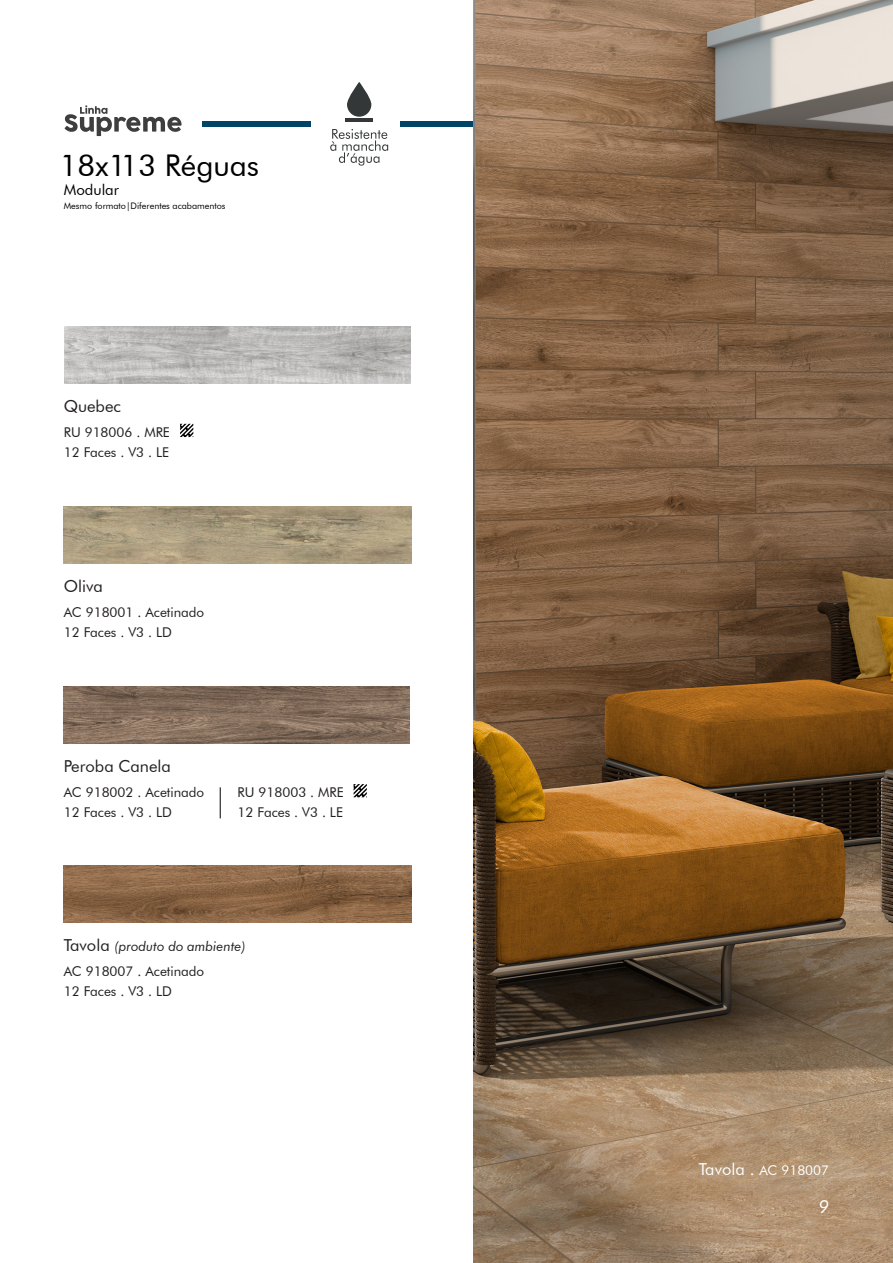
<style>
.page{position:relative;width:893px;height:1263px;background:#fff}
.page>*{position:absolute;margin:0;border:0;box-sizing:border-box;transform-origin:0 0}
.t1{font:30px "Futura BT";color:#000001}
.t2{font:italic 18px "Futura BT";color:#fff}
.t3{font:16.5px "Futura BT";color:#231f20}
.t4{font:15px "Futura BT";color:#000001}
.t5{font:13.5px "Futura BT";color:#231f20}
.t6{font:italic 13.5px "Futura BT";color:#231f20}
.t7{font:13.5px "Futura BT";color:#fff}
.t8{font:9px "Futura BT";color:#000001}
.s1{font-style:normal;font-size:16.5px}
.s2{font-size:16.5px}
</style>
<div class="page">
<img style="left:473px;top:0;width:420px;height:1263px">
<img style="left:64px;top:686px;width:345px;height:57px">
<img style="left:65px;top:326px;width:345px;height:57px">
<img style="left:64px;top:506px;width:347px;height:57px">
<img style="left:64px;top:865px;width:347px;height:57px">
<svg style="left:65px;top:105px;width:117px;height:31px"></svg>
<hr style="left:220px;top:787px;width:1px;height:31px;background:#000">
<div style="left:202px;top:121px;width:109px;height:6px;background:#004567"></div>
<div style="left:401px;top:121px;width:72px;height:6px;background:#004567"></div>
<svg style="left:347px;top:82px;width:24px;height:35px"></svg>
<hr style="left:345px;top:118px;width:28px;height:4px;background:#343738">
<svg style="left:330px;top:129px;width:58px;height:37px"></svg>
<svg style="left:180px;top:424px;width:13px;height:13px"></svg>
<svg style="left:354px;top:784px;width:13px;height:13px"></svg>
<p class="t1" style="left:60px;top:147px;width:201px">18x113 Réguas</p>
<p class="t4" style="left:64px;top:180px;width:57px">Modular</p>
<p class="t8" style="left:64px;top:200px;width:163px">Mesmo formato|Diferentes acabamentos</p>
<p class="t3" style="left:64px;top:396px;width:59px">Quebec</p>
<p class="t5" style="left:64px;top:424px;width:108px">RU 918006 . MRE</p>
<p class="t5" style="left:64px;top:444px;width:107px">12 Faces . V3 . LE</p>
<p class="t3" style="left:64px;top:576px;width:41px">Oliva</p>
<p class="t5" style="left:64px;top:604px;width:142px">AC 918001 . Acetinado</p>
<p class="t5" style="left:64px;top:624px;width:110px">12 Faces . V3 . LD</p>
<p class="t3" style="left:64px;top:756px;width:109px">Peroba Canela</p>
<p class="t5" style="left:64px;top:784px;width:142px">AC 918002 . Acetinado</p>
<p class="t5" style="left:64px;top:804px;width:110px">12 Faces . V3 . LD</p>
<p class="t5" style="left:238px;top:784px;width:108px">RU 918003 . MRE</p>
<p class="t5" style="left:238px;top:804px;width:107px">12 Faces . V3 . LE</p>
<p class="t6" style="left:64px;top:938px;width:183px"><span class="s1">Tavola</span> (produto do ambiente)</p>
<p class="t5" style="left:64px;top:963px;width:142px">AC 918007 . Acetinado</p>
<p class="t5" style="left:64px;top:983px;width:110px">12 Faces . V3 . LD</p>
<p class="t7" style="left:699px;top:1161px;width:132px"><span class="s2">Tavola .</span> AC 918007</p>
<p class="t2" style="left:819px;top:1195px;width:12px">9</p>
</div>
